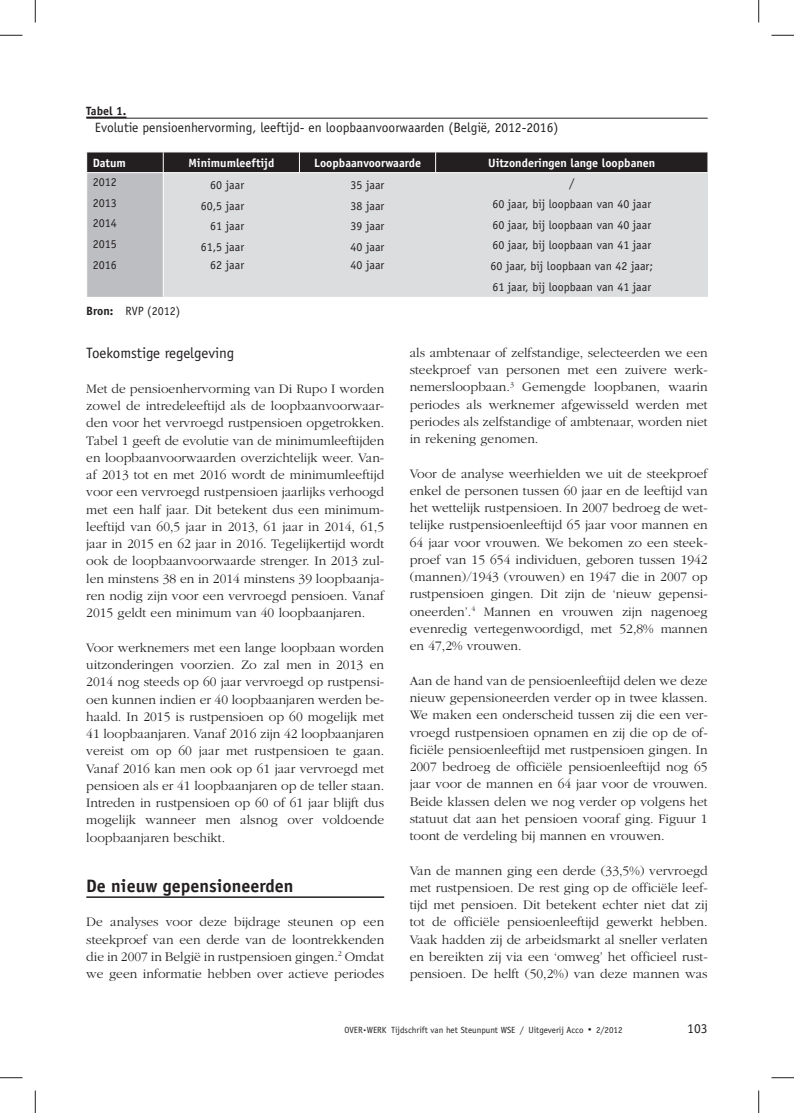
<style>
.page{position:relative;width:794px;height:1113px;background:#fff}
.page>*{position:absolute;margin:0;border:0;box-sizing:border-box;transform-origin:0 0}
.t1{font:700 18px "Officina Sans Std";color:#231f20}
.t2{font:15px "Officina Sans Std";color:#231f20}
.t3{font:300 13.5px/17.2px "Garamond";color:#231f20;text-align:justify}
.t4{font:13.5px "Officina Sans Std";color:#231f20}
.t5{font:12px/20.7px "Officina Sans Std";color:#231f20}
.t6{font:700 12px "Officina Sans Std";color:#fff}
.t7{font:700 12px "Officina Sans Std";color:#231f20}
.t8{font:9px "Officina Sans Std";color:#231f20}
.s1{font-weight:700}
</style>
<div class="page">
<hr style="left:86px;top:896px;width:298px;height:1px;background:#231f20">
<hr style="left:86px;top:117px;width:40px;height:1px;background:#231f20">
<hr style="left:86px;top:118px;width:621px;height:1px;background:#231f20">
<svg style="left:86px;top:152px;width:622px;height:145px;background:#c0c0c2"></svg>
<hr style="left:86px;top:172px;width:622px;height:1px;background:#fff">
<svg style="left:0;top:35px;width:22px;height:1px"></svg>
<svg style="left:771px;top:35px;width:22px;height:1px"></svg>
<svg style="left:0;top:1077px;width:22px;height:1px"></svg>
<svg style="left:771px;top:1077px;width:22px;height:1px"></svg>
<svg style="left:35px;top:0;width:1px;height:22px"></svg>
<svg style="left:35px;top:1090px;width:1px;height:22px"></svg>
<svg style="left:758px;top:0;width:1px;height:22px"></svg>
<svg style="left:758px;top:1090px;width:1px;height:22px"></svg>
<p class="t7" style="left:86px;top:106px;width:42px">Tabel 1.</p>
<p class="t4" style="left:95px;top:122px;width:465px">Evolutie pensioenhervorming, leeftijd- en loopbaanvoorwaarden (België, 2012-2016)</p>
<p class="t6" style="left:93px;top:158px;width:35px">Datum</p>
<p class="t6" style="left:188px;top:158px;width:87px">Minimumleeftijd</p>
<p class="t6" style="left:314px;top:158px;width:108px">Loopbaanvoorwaarde</p>
<p class="t6" style="left:488px;top:158px;width:169px">Uitzonderingen lange loopbanen</p>
<p class="t5" style="left:93px;top:172px;width:25px">2012</p>
<p class="t5" style="left:210px;top:175px;width:35px">60 jaar</p>
<p class="t5" style="left:350px;top:175px;width:35px">35 jaar</p>
<p class="t5" style="left:569px;top:174px;width:7px">/</p>
<p class="t5" style="left:93px;top:193px;width:25px">2013</p>
<p class="t5" style="left:201px;top:196px;width:45px">60,5 jaar</p>
<p class="t5" style="left:350px;top:196px;width:35px">38 jaar</p>
<p class="t5" style="left:492px;top:195px;width:160px">60 jaar, bij loopbaan van 40 jaar</p>
<p class="t5" style="left:93px;top:214px;width:25px">2014</p>
<p class="t5" style="left:210px;top:217px;width:35px">61 jaar</p>
<p class="t5" style="left:350px;top:217px;width:35px">39 jaar</p>
<p class="t5" style="left:492px;top:215px;width:160px">60 jaar, bij loopbaan van 40 jaar</p>
<p class="t5" style="left:93px;top:234px;width:25px">2015</p>
<p class="t5" style="left:201px;top:237px;width:45px">61,5 jaar</p>
<p class="t5" style="left:350px;top:237px;width:35px">40 jaar</p>
<p class="t5" style="left:492px;top:236px;width:160px">60 jaar, bij loopbaan van 41 jaar</p>
<p class="t5" style="left:93px;top:255px;width:25px">2016</p>
<p class="t5" style="left:210px;top:255px;width:35px">62 jaar</p>
<p class="t5" style="left:350px;top:255px;width:35px">40 jaar</p>
<p class="t5" style="left:490px;top:257px;width:164px">60 jaar, bij loopbaan van 42 jaar;<br>61 jaar, bij loopbaan van 41 jaar</p>
<p class="t5" style="left:86px;top:302px;width:95px"><span class="s1">Bron:</span> RVP (2012)</p>
<p class="t2" style="left:86px;top:347px;width:149px">Toekomstige regelgeving</p>
<p class="t3" style="left:86px;top:381px;width:299px">Met de pensioenhervorming van Di Rupo I worden zowel de intredeleeftijd als de loopbaanvoorwaar&shy;den voor het vervroegd rustpensioen opgetrokken.<br>Tabel 1 geeft de evolutie van de minimumleeftijden en loopbaanvoorwaarden overzichtelijk weer. Van&shy;af 2013 tot en met 2016 wordt de minimumleeftijd voor een vervroegd rustpensioen jaarlijks verhoogd met een half jaar. Dit betekent dus een minimum&shy;leeftijd van 60,5 jaar in 2013, 61 jaar in 2014, 61,5 jaar in 2015 en 62 jaar in 2016. Tegelijkertijd wordt ook de loopbaanvoorwaarde strenger. In 2013 zul&shy;len minstens 38 en in 2014 minstens 39 loopbaanja&shy;ren nodig zijn voor een vervroegd pensioen. Vanaf 2015 geldt een minimum van 40 loopbaanjaren.</p>
<p class="t3" style="left:86px;top:639px;width:299px">Voor werknemers met een lange loopbaan worden uitzonderingen voorzien. Zo zal men in 2013 en 2014 nog steeds op 60 jaar vervroegd op rustpensi&shy;oen kunnen indien er 40 loopbaanjaren werden be&shy;haald. In 2015 is rustpensioen op 60 mogelijk met 41 loopbaanjaren. Vanaf 2016 zijn 42 loopbaanjaren vereist om op 60 jaar met rustpensioen te gaan.<br>Vanaf 2016 kan men ook op 61 jaar vervroegd met pensioen als er 41 loopbaanjaren op de teller staan.<br>Intreden in rustpensioen op 60 of 61 jaar blijft dus mogelijk wanneer men alsnog over voldoende loopbaanjaren beschikt.</p>
<h1 class="t1" style="left:86px;top:878px;width:209px">De nieuw gepensioneerden</h1>
<p class="t3" style="left:86px;top:914px;width:299px">De analyses voor deze bijdrage steunen op een steekproef van een derde van de loontrekkenden die in 2007 in België in rustpensioen gingen.<sup>2</sup> Omdat we geen informatie hebben over actieve periodes</p>
<p class="t3" style="left:409px;top:345px;width:299px">als ambtenaar of zelfstandige, selecteerden we een steekproef van personen met een zuivere werk&shy;nemersloopbaan.<sup>3</sup> Gemengde loopbanen, waarin periodes als werknemer afgewisseld werden met periodes als zelfstandige of ambtenaar, worden niet in rekening genomen.</p>
<p class="t3" style="left:409px;top:465px;width:299px">Voor de analyse weerhielden we uit de steekproef enkel de personen tussen 60 jaar en de leeftijd van het wettelijk rustpensioen. In 2007 bedroeg de wet&shy;telijke rustpensioenleeftijd 65 jaar voor mannen en 64 jaar voor vrouwen. We bekomen zo een steek&shy;proef van 15 654 individuen, geboren tussen 1942 (mannen)/1943 (vrouwen) en 1947 die in 2007 op rustpensioen gingen. Dit zijn de ‘nieuw gepensi&shy;oneerden’.<sup>4</sup> Mannen en vrouwen zijn nagenoeg evenredig vertegenwoordigd, met 52,8% mannen en 47,2% vrouwen.</p>
<p class="t3" style="left:409px;top:672px;width:299px">Aan de hand van de pensioenleeftijd delen we deze nieuw gepensioneerden verder op in twee klassen.<br>We maken een onderscheid tussen zij die een ver&shy;vroegd rustpensioen opnamen en zij die op de of&shy;ficiële pensioenleeftijd met rustpensioen gingen. In 2007 bedroeg de officiële pensioenleeftijd nog 65 jaar voor de mannen en 64 jaar voor de vrouwen.<br>Beide klassen delen we nog verder op volgens het statuut dat aan het pensioen vooraf ging. Figuur 1 toont de verdeling bij mannen en vrouwen.</p>
<p class="t3" style="left:409px;top:862px;width:299px">Van de mannen ging een derde (33,5%) vervroegd met rustpensioen. De rest ging op de officiële leef&shy;tijd met pensioen. Dit betekent echter niet dat zij tot de officiële pensioenleeftijd gewerkt hebben.<br>Vaak hadden zij de arbeidsmarkt al sneller verlaten en bereikten zij via een ‘omweg’ het officieel rust&shy;pensioen. De helft (50,2%) van deze mannen was</p>
<p class="t8" style="left:344px;top:1026px;width:241px">OVER<sup>.</sup>WERK Tijdschrift van het Steunpunt WSE / Uitgeverij Acco</p>
<p class="t8" style="left:596px;top:1026px;width:28px">2/2012</p>
<p class="t4" style="left:687px;top:1022px;width:22px">103</p>
</div>
